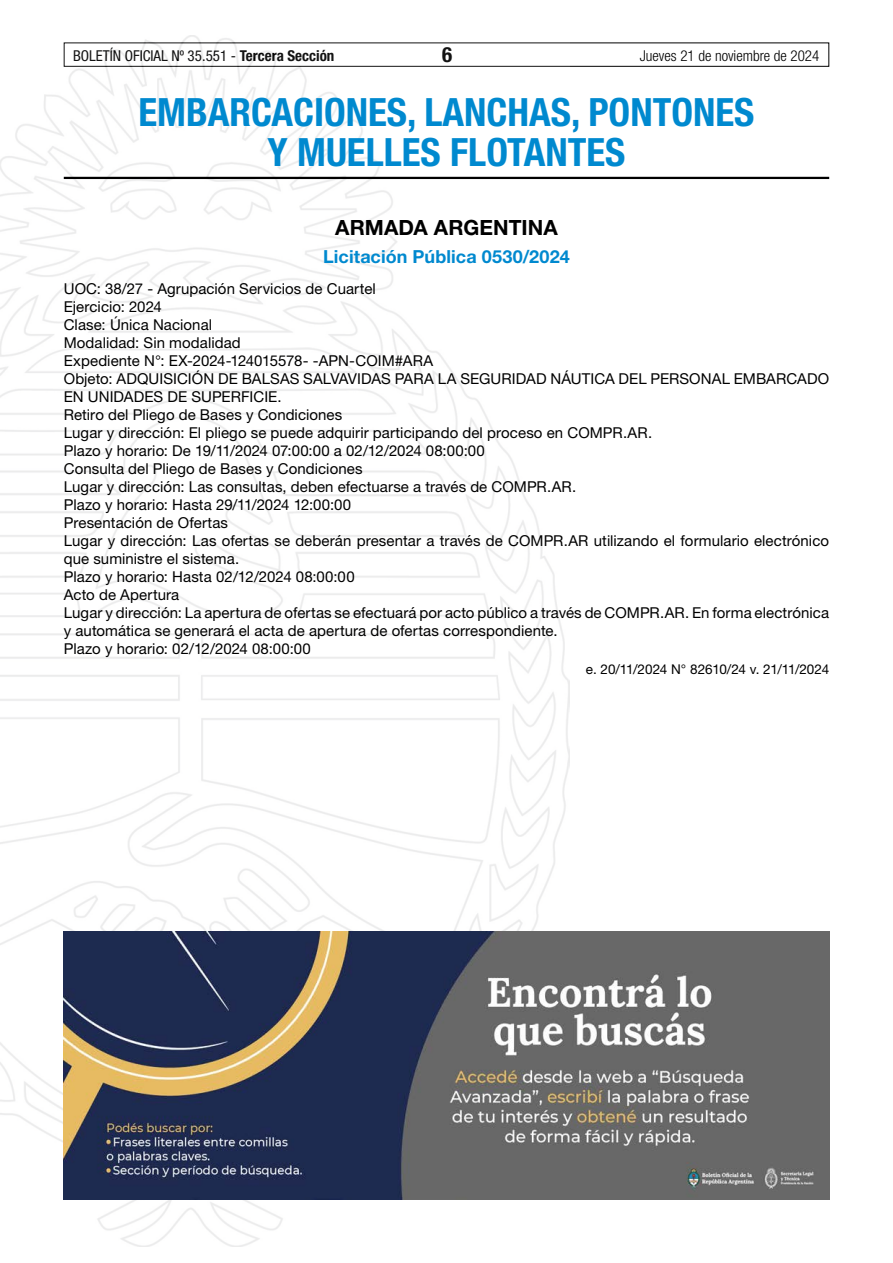
<style>
.page{position:relative;width:893px;height:1263px;background:#fff}
.page>*{position:absolute;margin:0;border:0;box-sizing:border-box;transform-origin:0 0}
.t1{font:700 condensed 39px/40.5px "Helvetica Neue LT Std";color:#0089cf;text-align:center}
.t2{font:700 21px "Helvetica Neue LT Std";letter-spacing:.005em;color:#000}
.t3{font:700 condensed 21px "Helvetica Neue LT Std";color:#000}
.t4{font:700 18px "Helvetica Neue LT Std";letter-spacing:.005em;color:#0089cf}
.t5{font:15px/18px "Helvetica Neue LT Std";letter-spacing:.005em;color:#000}
.t6{font:condensed 15px "Helvetica Neue LT Std";color:#000}
.t7{font:300 condensed 15px "Helvetica Neue LT Std";color:#000}
.t8{font:13.5px "Helvetica Neue LT Std";letter-spacing:-.02em;color:#000}
.s1{font-weight:700}
</style>
<div class="page">
<div style="left:64px;top:43px;width:765px;height:24px;border:1px solid #000"></div>
<img style="left:0;top:35px;width:569px;height:1211px">
<hr style="left:64px;top:177px;width:765px;height:2px;background:#000">
<img style="left:64px;top:931px;width:765px;height:268px">
<p class="t6" style="left:73px;top:47px;width:263px">BOLETÍN OFICIAL Nº 35.551 - <span class="s1">Tercera Sección</span></p>
<h2 class="t3" style="left:442px;top:42px;width:12px">6</h2>
<p class="t7" style="left:640px;top:47px;width:181px">Jueves 21 de noviembre de 2024</p>
<h1 class="t1" style="left:138px;top:91px;width:618px">EMBARCACIONES, LANCHAS, PONTONES<br>Y MUELLES FLOTANTES</h1>
<h2 class="t2" style="left:335px;top:215px;width:224px">ARMADA ARGENTINA</h2>
<p class="t4" style="left:323px;top:246px;width:248px">Licitación Pública 0530/2024</p>
<p class="t5" style="left:64px;top:280px;width:767px">UOC: 38/27 - Agrupación Servicios de Cuartel<br>Ejercicio: 2024<br>Clase: Única Nacional<br>Modalidad: Sin modalidad<br>Expediente N°: EX-2024-124015578- -APN-COIM#ARA<br>Objeto: ADQUISICIÓN DE BALSAS SALVAVIDAS PARA LA SEGURIDAD NÁUTICA DEL PERSONAL EMBARCADO EN UNIDADES DE SUPERFICIE.<br>Retiro del Pliego de Bases y Condiciones<br>Lugar y dirección: El pliego se puede adquirir participando del proceso en COMPR.AR.<br>Plazo y horario: De 19/11/2024 07:00:00 a 02/12/2024 08:00:00<br>Consulta del Pliego de Bases y Condiciones<br>Lugar y dirección: Las consultas, deben efectuarse a través de COMPR.AR.<br>Plazo y horario: Hasta 29/11/2024 12:00:00<br>Presentación de Ofertas<br>Lugar y dirección: Las ofertas se deberán presentar a través de COMPR.AR utilizando el formulario electrónico que suministre el sistema.<br>Plazo y horario: Hasta 02/12/2024 08:00:00<br>Acto de Apertura<br>Lugar y dirección: La apertura de ofertas se efectuará por acto público a través de COMPR.AR. En forma electrónica y automática se generará el acta de apertura de ofertas correspondiente.<br>Plazo y horario: 02/12/2024 08:00:00</p>
<p class="t8" style="left:586px;top:661px;width:245px">e. 20/11/2024 N° 82610/24 v. 21/11/2024</p>
</div>
